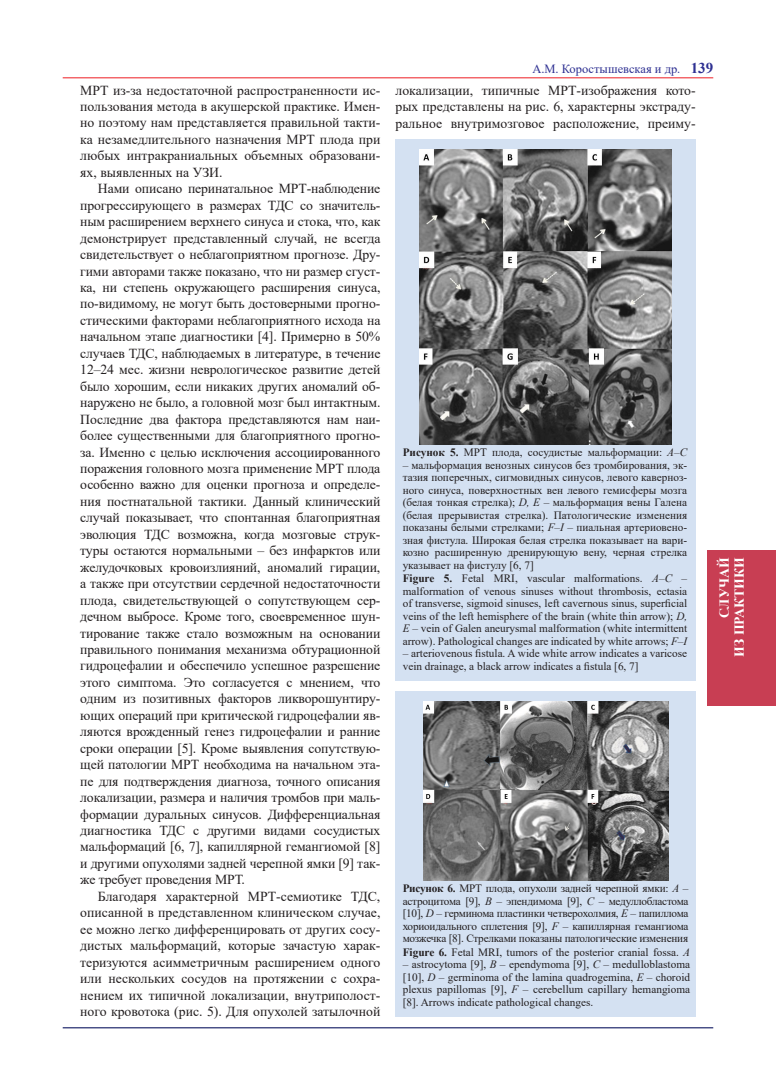
<style>
.page{position:relative;width:776px;height:1088px;background:#fff}
.page>*{position:absolute;margin:0;border:0;box-sizing:border-box;transform-origin:0 0}
.t1{font:13.75px/16.5px "Times New Roman";color:#231f20;text-align:justify}
.t2{font:700 13.75px/15px "Times New Roman";color:#fff;text-align:right}
.t3{font:12.5px "Times New Roman";color:#2e3092}
.t4{font:11.25px/12.5px "Times New Roman";color:#231f20;text-align:justify}
.s1{font-weight:700;font-size:15px}
.s2{font-weight:700}
.s3{font-style:italic}
</style>
<div class="page">
<hr style="left:63px;top:78px;width:650px;height:1px;background:#ee1d23">
<hr style="left:63px;top:1027px;width:650px;height:1px;background:#283071">
<div style="left:707px;top:550px;width:69px;height:156px;background:#c83e53"></div>
<div style="left:395px;top:139px;width:301px;height:541px;background:#d4e1f2"></div>
<img style="left:419px;top:149px;width:253px;height:295px">
<div style="left:395px;top:691px;width:301px;height:325px;background:#d4e1f2"></div>
<img style="left:423px;top:702px;width:245px;height:178px">
<p class="t1" style="left:80px;top:81px;width:302px">МРТ из-за недостаточной распространенности ис&shy;пользования метода в акушерской практике. Имен&shy;но поэтому нам представляется правильной такти&shy;ка незамедлительного назначения МРТ плода при любых интракраниальных объемных образовани&shy;ях, выявленных на УЗИ.</p>
<p class="t1" style="left:80px;top:180px;width:302px;text-indent:18px">Нами описано перинатальное МРТ-наблюдение прогрессирующего в размерах ТДС со значитель&shy;ным расширением верхнего синуса и стока, что, как демонстрирует представленный случай, не всегда свидетельствует о неблагоприятном прогнозе. Дру&shy;гими авторами также показано, что ни размер сгуст&shy;ка, ни степень окружающего расширения синуса, по-видимому, не могут быть достоверными прогно&shy;стическими факторами неблагоприятного исхода на начальном этапе диагностики [4]. Примерно в 50% случаев ТДС, наблюдаемых в литературе, в течение 12–24 мес. жизни неврологическое развитие детей было хорошим, если никаких других аномалий об&shy;наружено не было, а головной мозг был интактным.<br>Последние два фактора представляются нам наи&shy;более существенными для благоприятного прогно&shy;за. Именно с целью исключения ассоциированного поражения головного мозга применение МРТ плода особенно важно для оценки прогноза и определе&shy;ния постнатальной тактики. Данный клинический случай показывает, что спонтанная благоприятная эволюция ТДС возможна, когда мозговые струк&shy;туры остаются нормальными – без инфарктов или желудочковых кровоизлияний, аномалий гирации, а также при отсутствии сердечной недостаточности плода, свидетельствующей о сопутствующем сер&shy;дечном выбросе. Кроме того, своевременное шун&shy;тирование также стало возможным на основании правильного понимания механизма обтурационной гидроцефалии и обеспечило успешное разрешение этого симптома. Это согласуется с мнением, что одним из позитивных факторов ликворошунтиру&shy;ющих операций при критической гидроцефалии яв&shy;ляются врожденный генез гидроцефалии и ранние сроки операции [5]. Кроме выявления сопутствую&shy;щей патологии МРТ необходима на начальном эта&shy;пе для подтверждения диагноза, точного описания локализации, размера и наличия тромбов при маль&shy;формации дуральных синусов. Дифференциальная диагностика ТДС с другими видами сосудистых мальформаций [6, 7], капиллярной гемангиомой [8] и другими опухолями задней черепной ямки [9] так&shy;же требует проведения МРТ.</p>
<p class="t1" style="left:80px;top:887px;width:302px;text-indent:18px">Благодаря характерной МРТ-семиотике ТДС, описанной в представленном клиническом случае, ее можно легко дифференцировать от других сосу&shy;дистых мальформаций, которые зачастую харак&shy;теризуются асимметричным расширением одного или нескольких сосудов на протяжении с сохра&shy;нением их типичной локализации, внутриполост&shy;ного кровотока (рис. 5). Для опухолей затылочной</p>
<p class="t3" style="left:532px;top:60px;width:182px">А.М. Коростышевская и др. <span class="s1">139</span></p>
<p class="t1" style="left:395px;top:82px;width:302px">локализации, типичные МРТ-изображения кото&shy;рых представлены на рис. 6, характерны экстраду&shy;ральное внутримозговое расположение, преиму-</p>
<p class="t4" style="left:403px;top:446px;width:286px"><span class="s2">Рисунок 5.</span> МРТ плода, сосудистые мальформации: <span class="s3">А–С</span></p>
<p class="t4" style="left:403px;top:458px;width:286px">– мальформация венозных синусов без тромбирования, эк&shy;тазия поперечных, сигмовидных синусов, левого каверноз&shy;ного синуса, поверхностных вен левого гемисферы мозга (белая тонкая стрелка); <span class="s3">D, E</span> – мальформация вены Галена (белая прерывистая стрелка). Патологические изменения показаны белыми стрелками; <span class="s3">F–I</span> – пиальная артериовено&shy;зная фистула. Широкая белая стрелка показывает на вари&shy;козно расширенную дренирующую вену, черная стрелка указывает на фистулу [6, 7]</p>
<p class="t4" style="left:403px;top:572px;width:286px"><span class="s2">Figure 5.</span> Fetal MRI, vascular malformations. <span class="s3">A–C</span> – malformation of venous sinuses without thrombosis, ectasia of transverse, sigmoid sinuses, left cavernous sinus, superficial veins of the left hemisphere of the brain (white thin arrow); <span class="s3">D, E</span> – vein of Galen aneurysmal malformation (white intermittent arrow). Pathological changes are indicated by white arrows; <span class="s3">F–I</span></p>
<p class="t4" style="left:403px;top:647px;width:286px">– arteriovenous fistula. A wide white arrow indicates a varicose vein drainage, a black arrow indicates a fistula [6, 7]</p>
<p class="t2" style="left:716px;top:657px;width:101px;rotate:-90deg">СЛУЧАЙ<br>ИЗ ПРАКТИКИ</p>
<p class="t4" style="left:403px;top:882px;width:287px"><span class="s2">Рисунок 6.</span> МРТ плода, опухоли задней черепной ямки: <span class="s3">А</span> – астроцитома [9], <span class="s3">B</span> – эпендимома [9], <span class="s3">C</span> – медуллобластома [10], <span class="s3">D</span> – герминома пластинки четверохолмия, <span class="s3">E</span> – папиллома хориоидального сплетения [9], <span class="s3">F</span> – капиллярная гемангиома мозжечка [8]. Стрелками показаны патологические изменения</p>
<p class="t4" style="left:403px;top:945px;width:289px"><span class="s2">Figure 6.</span> Fetal MRI, tumors of the posterior cranial fossa. <span class="s3">A</span></p>
<p class="t4" style="left:403px;top:958px;width:289px">– astrocytoma [9], <span class="s3">B</span> – ependymoma [9], <span class="s3">C</span> – medulloblastoma [10], <span class="s3">D</span> – germinoma of the lamina quadrogemina, <span class="s3">E</span> – choroid plexus papillomas [9], <span class="s3">F</span> – cerebellum capillary hemangioma [8]. Arrows indicate pathological changes.</p>
</div>
